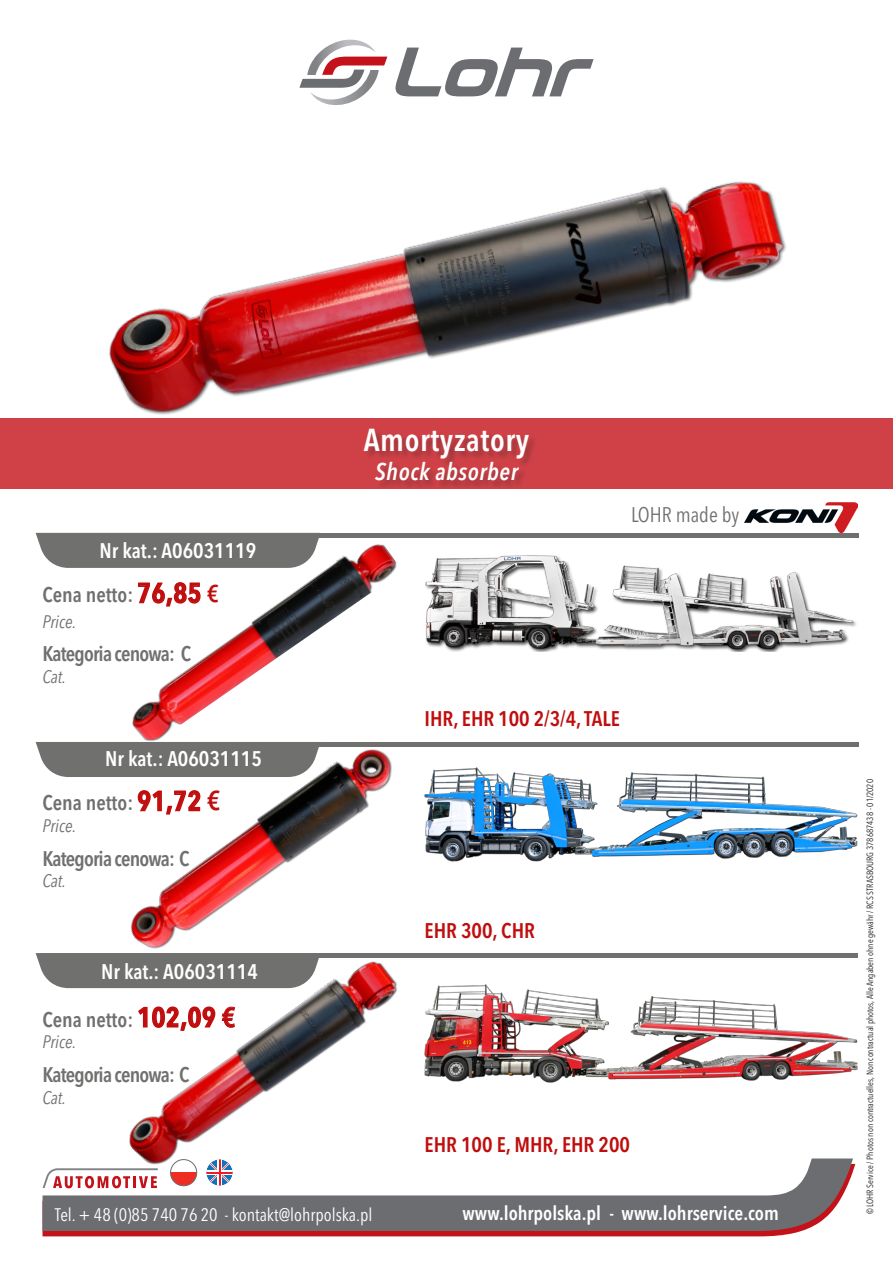
<style>
.page{position:relative;width:893px;height:1263px;background:#fff}
.page>*{position:absolute;margin:0;border:0;box-sizing:border-box;transform-origin:0 0}
.t1{font:600 condensed 31.5px "Avenir Next LT Pro";letter-spacing:.02em;color:#fff}
.t2{font:italic 600 condensed 24px "Avenir Next LT Pro";letter-spacing:.02em;color:#fff}
.t3{font:600 condensed 21px "Avenir Next LT Pro";letter-spacing:-.04em;color:#70706f}
.t4{font:600 condensed 21px "Avenir Next LT Pro";color:#70706f}
.t5{font:600 condensed 21px "Avenir Next LT Pro";color:#fff}
.t6{font:600 condensed 21px "Avenir Next LT Pro";color:#c00d0d}
.t7{font:condensed 21px "Avenir Next LT Pro";color:#70706f}
.t8{font:600 condensed 19.5px "Avenir Next LT Pro";color:#fff}
.t9{font:condensed 18px "Avenir Next LT Pro";color:#fff}
.t10{font:italic condensed 18px "Avenir Next LT Pro";letter-spacing:-.005em;color:#70706f}
.t11{font:condensed 9px "Avenir Next LT Pro";color:#231f20}
.s1{font-size:27px;color:#c00d0d}
.s2{font-size:24px;color:#c00d0d}
</style>
<div class="page">
<div style="left:40px;top:953px;width:818px;height:5px;background:#70706f"></div>
<div style="left:39px;top:533px;width:819px;height:5px;background:#70706f"></div>
<div style="left:41px;top:742px;width:818px;height:5px;background:#70706f"></div>
<svg style="left:36px;top:953px;width:82px;height:35px"></svg>
<svg style="left:36px;top:533px;width:86px;height:35px"></svg>
<svg style="left:36px;top:742px;width:81px;height:35px"></svg>
<div style="left:0;top:418px;width:893px;height:71px;background:#cf4147"></div>
<img style="left:745px;top:502px;width:113px;height:30px">
<img style="left:425px;top:984px;width:433px;height:98px">
<img style="left:425px;top:555px;width:431px;height:96px">
<img style="left:425px;top:767px;width:433px;height:94px">
<img style="left:118px;top:960px;width:280px;height:198px">
<img style="left:122px;top:538px;width:275px;height:197px">
<img style="left:117px;top:735px;width:275px;height:225px">
<svg style="left:137px;top:1006px;width:79px;height:25px"></svg>
<svg style="left:222px;top:1007px;width:13px;height:20px"></svg>
<svg style="left:137px;top:581px;width:64px;height:26px"></svg>
<svg style="left:137px;top:789px;width:64px;height:26px"></svg>
<div style="left:364px;top:429px;width:173px;height:61px;background:#231f20;opacity:.3"></div>
<svg style="left:43px;top:1164px;width:812px;height:72px;background:#ca2b32"></svg>
<svg style="left:43px;top:1158px;width:810px;height:73px;fill:#6c6d70"></svg>
<svg style="left:43px;top:1168px;width:115px;height:20px"></svg>
<svg style="left:206px;top:1159px;width:27px;height:26px"></svg>
<div style="left:171px;top:1159px;width:26px;height:14px;background:#fff"></div>
<svg style="left:171px;top:1173px;width:26px;height:13px"></svg>
<div style="left:170px;top:1159px;width:27px;height:27px;border:1px solid #6c6d70;border-radius:50%"></div>
<img style="left:109px;top:181px;width:677px;height:234px">
<svg style="left:395px;top:48px;width:199px;height:48px"></svg>
<svg style="left:299px;top:40px;width:88px;height:66px"></svg>
<p class="t5" style="left:100px;top:538px;width:158px">Nr kat.: A06031119</p>
<p class="t4" style="left:43px;top:582px;width:178px">Cena netto: <span class="s1">76,85</span> <span class="s2">€</span></p>
<p class="t10" style="left:43px;top:610px;width:35px">Price.</p>
<p class="t3" style="left:43px;top:641px;width:150px">Kategoria cenowa: C</p>
<p class="t10" style="left:43px;top:666px;width:25px">Cat.</p>
<p class="t5" style="left:105px;top:746px;width:158px">Nr kat.: A06031115</p>
<p class="t4" style="left:43px;top:790px;width:179px">Cena netto: <span class="s1">91,72 €</span></p>
<p class="t10" style="left:43px;top:815px;width:35px">Price.</p>
<p class="t3" style="left:43px;top:846px;width:149px">Kategoria cenowa: C</p>
<p class="t10" style="left:43px;top:870px;width:25px">Cat.</p>
<p class="t5" style="left:101px;top:959px;width:158px">Nr kat.: A06031114</p>
<p class="t4" style="left:43px;top:1006px;width:194px">Cena netto: <span class="s1">102,09 €</span></p>
<p class="t10" style="left:43px;top:1031px;width:35px">Price.</p>
<p class="t3" style="left:43px;top:1062px;width:149px">Kategoria cenowa: C</p>
<p class="t10" style="left:43px;top:1086px;width:25px">Cat.</p>
<p class="t1" style="left:364px;top:421px;width:167px">Amortyzatory</p>
<p class="t2" style="left:375px;top:457px;width:144px">Shock absorber</p>
<p class="t7" style="left:631px;top:502px;width:110px">LOHR made by</p>
<p class="t6" style="left:425px;top:706px;width:197px">IHR, EHR 100 2/3/4, TALE</p>
<p class="t6" style="left:425px;top:918px;width:112px">EHR 300, CHR</p>
<p class="t6" style="left:425px;top:1132px;width:207px">EHR 100 E, MHR, EHR 200</p>
<p class="t9" style="left:55px;top:1204px;width:319px">Tel. + 48 (0)85 740 76 20 - kontakt@lohrpolska.pl</p>
<p class="t8" style="left:463px;top:1201px;width:318px">www.lohrpolska.pl - www.lohrservice.com</p>
<p class="t11" style="left:865px;top:1214px;width:437px;rotate:-90deg">© LOHR Service / Photos non contractuelles, Non contractual photos, Alle Angaben ohne gewähr / RCS STRASBOURG 378687438 - 01/2020</p>
</div>
